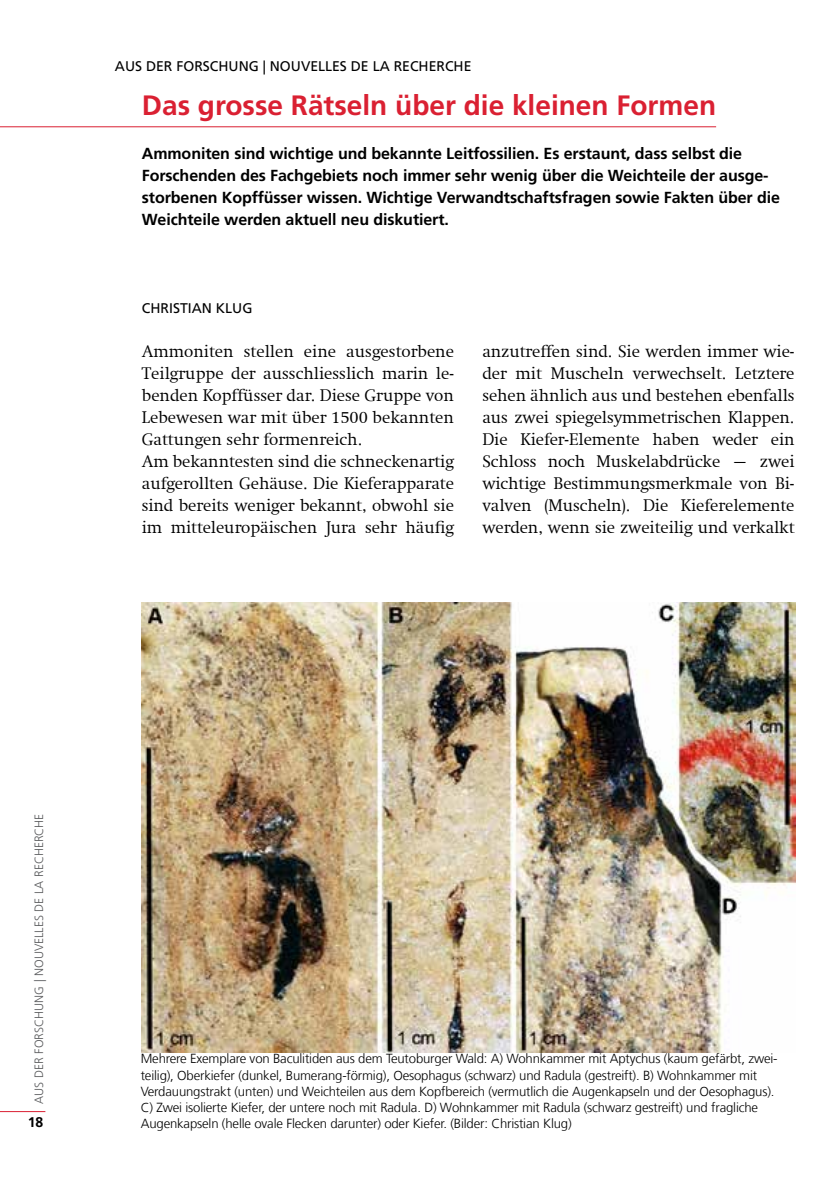
<style>
.page{position:relative;width:840px;height:1191px;background:#fff}
.page>*{position:absolute;margin:0;border:0;box-sizing:border-box;transform-origin:0 0}
.t1{font:700 28px "Frutiger LT Com";color:#da2032}
.t2{font:300 17px/22px "Swift Com";letter-spacing:-.005em;color:#000;text-align:justify}
.t3{font:700 16px/22px "Frutiger LT Com";letter-spacing:-.005em;color:#000}
.t4{font:14px "Frutiger LT Com";color:#000}
.t5{font:700 14px "Frutiger LT Com";color:#000}
.t6{font:300 13.2px/16.2px "Frutiger LT Com";letter-spacing:-.01em;color:#000}
.t7{font:300 12px "Frutiger LT Com";color:#58595b}
</style>
<div class="page">
<hr style="left:0;top:1111px;width:45px;height:1px;background:#da2032">
<hr style="left:0;top:126px;width:715px;height:1px;background:#da2032">
<img style="left:141px;top:602px;width:654px;height:450px">
<p class="t4" style="left:115px;top:58px;width:10px">AUS</p>
<p class="t4" style="left:146px;top:58px;width:10px">DER</p>
<p class="t4" style="left:176px;top:58px;width:28px">FORSCHUNG</p>
<p class="t4" style="left:263px;top:58px;width:37px">| NOUVELLES</p>
<p class="t4" style="left:350px;top:58px;width:53px">DELARECHERCHE</p>
<h1 class="t1" style="left:142px;top:89px;width:575px">Das grosse Rätseln über die kleinen Formen</h1>
<p class="t3" style="left:142px;top:142px;width:639px">Ammoniten sind wichtige und bekannte Leitfossilien. Es erstaunt, dass selbst die Forschenden des Fachgebiets noch immer sehr wenig über die Weichteile der ausge&shy;storbenen Kopffüsser wissen. Wichtige Verwandtschaftsfragen sowie Fakten über die Weichteile werden aktuell neu diskutiert.</p>
<p class="t4" style="left:142px;top:300px;width:17px">CHRISTIAN</p>
<p class="t4" style="left:216px;top:300px;width:10px">KLUG</p>
<p class="t2" style="left:142px;top:340px;width:313px;text-align:left">Ammoniten stellen eine ausgestorbene Teilgruppe der ausschliesslich marin le&shy;benden Kopffüsser dar. Diese Gruppe von Lebewesen war mit über 1500 bekannten Gattungen sehr formenreich.<br>Am bekanntesten sind die schneckenartig aufgerollten Gehäuse. Die Kieferapparate sind bereits weniger bekannt, obwohl sie im mitteleuropäischen Jura sehr häufig</p>
<p class="t2" style="left:482px;top:340px;width:313px">anzutreffen sind. Sie werden immer wie&shy;der mit Muscheln verwechselt. Letztere sehen ähnlich aus und bestehen ebenfalls aus zwei spiegelsymmetrischen Klappen.<br>Die Kiefer-Elemente haben weder ein Schloss noch Muskelabdrücke – zwei wichtige Bestimmungsmerkmale von Bi&shy;valven (Muscheln). Die Kieferelemente werden, wenn sie zweiteilig und verkalkt</p>
<p class="t7" style="left:32px;top:1103px;width:291px;rotate:-90deg">aus der forschung | nouvelles de la recherche</p>
<p class="t5" style="left:28px;top:1113px;width:17px">18</p>
<p class="t6" style="left:141px;top:1050px;width:638px">Mehrere Exemplare von Baculitiden aus dem Teutoburger Wald: A) Wohnkammer mit Aptychus (kaum gefärbt, zwei&shy;teilig), Oberkiefer (dunkel, Bumerang-förmig), Oesophagus (schwarz) und Radula (gestreift). B) Wohnkammer mit Verdauungstrakt (unten) und Weichteilen aus dem Kopfbereich (vermutlich die Augenkapseln und der Oesophagus).<br>C) Zwei isolierte Kiefer, der untere noch mit Radula. D) Wohnkammer mit Radula (schwarz gestreift) und fragliche Augenkapseln (helle ovale Flecken darunter) oder Kiefer. (Bilder: Christian Klug)</p>
</div>
